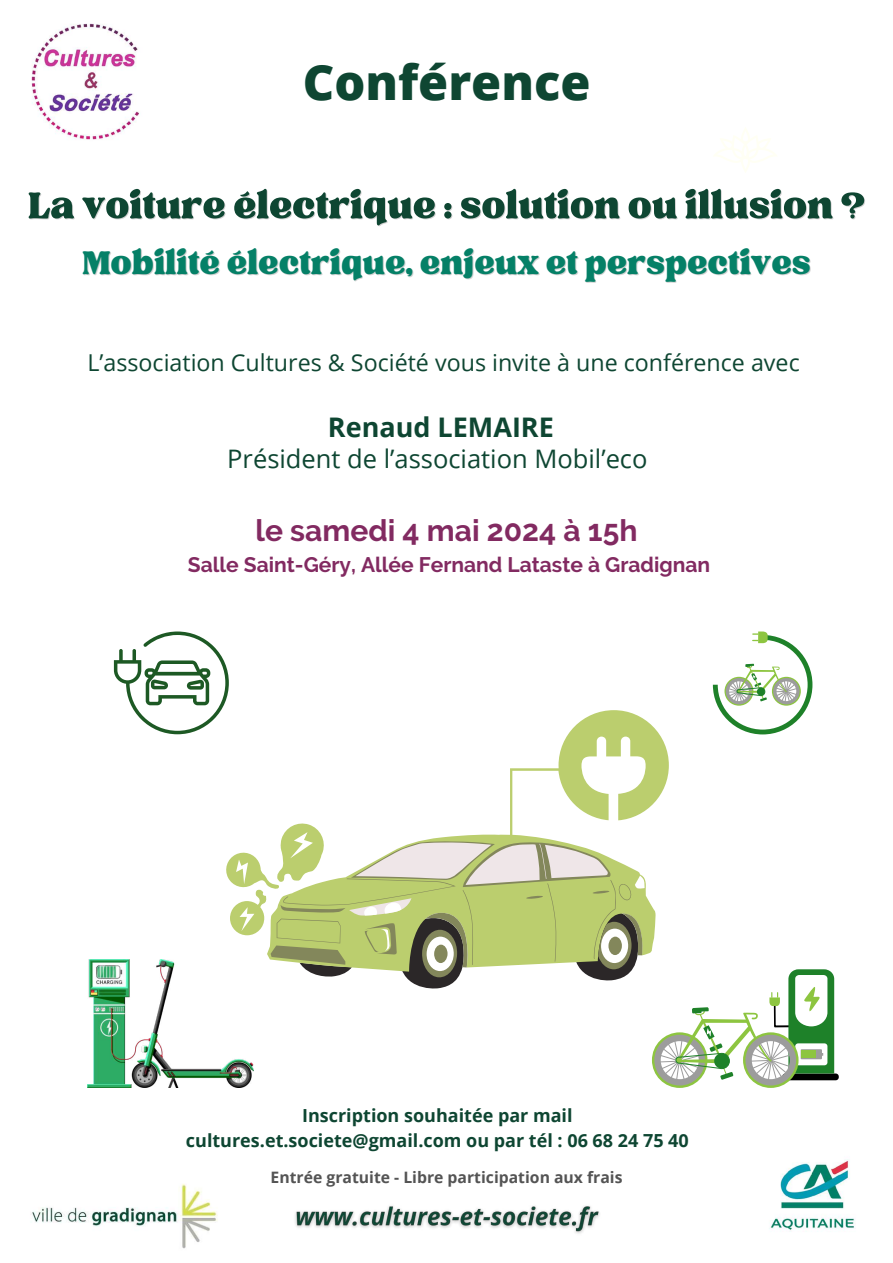
<style>
.page{position:relative;width:893px;height:1263px;background:#fff}
.page>*{position:absolute;margin:0;border:0;box-sizing:border-box;transform-origin:0 0}
.t1{font:51px "TAN Tangkiwood Display";color:#0e4632}
.t2{font:800 48.75px "Open Sans";color:#0e4632}
.t3{font:45px "TAN Tangkiwood Display";color:#058067}
.t4{font:700 30px "Raleway";color:#822a61}
.t5{font:700 27px "Open Sans";color:#0e4632}
.t6{font:25.5px "Open Sans";color:#0e4632}
.t7{font:23.25px "Open Sans";color:#0e4632}
.t8{font:700 21px "Raleway";color:#822a61}
.t9{font:700 18px/24.8px "Open Sans";color:#0e4632;text-align:center}
.t10{font:700 15.75px "Open Sans";color:#545454}
</style>
<div class="page">
<svg style="left:714px;top:128px;width:63px;height:44px"></svg>
<img style="left:31px;top:23px;width:108px;height:117px">
<img style="left:769px;top:1159px;width:86px;height:73px">
<img style="left:30px;top:1183px;width:188px;height:66px">
<img style="left:295px;top:1206px;width:305px;height:28px">
<svg style="left:226px;top:710px;width:443px;height:250px"></svg>
<svg style="left:271px;top:841px;width:376px;height:122px;fill:#bbce6e"></svg>
<svg style="left:299px;top:842px;width:346px;height:147px"></svg>
<img style="left:87px;top:960px;width:167px;height:127px">
<svg style="left:652px;top:969px;width:186px;height:119px"></svg>
<svg style="left:114px;top:631px;width:115px;height:103px"></svg>
<svg style="left:713px;top:631px;width:99px;height:103px"></svg>
<h2 class="t2" style="left:303px;top:47px;width:289px">Conférence</h2>
<h1 class="t1" style="left:28px;top:187px;width:838px">La voiture électrique : solution ou illusion ?</h1>
<h3 class="t3" style="left:82px;top:246px;width:730px">Mobilité électrique, enjeux et perspectives</h3>
<p class="t7" style="left:87px;top:346px;width:714px">L’association Cultures &amp; Société vous invite à une conférence avec</p>
<h3 class="t5" style="left:328px;top:408px;width:227px">Renaud LEMAIRE</h3>
<h3 class="t6" style="left:227px;top:440px;width:422px">Président de l’association Mobil’eco</h3>
<h3 class="t4" style="left:256px;top:512px;width:383px">le samedi 4 mai 2024 à 15h</h3>
<p class="t8" style="left:188px;top:552px;width:524px">Salle Saint-Géry, Allée Fernand Lataste à Gradignan</p>
<p class="t9" style="left:186px;top:1102px;width:504px">Inscription souhaitée par mail cultures.et.societe@gmail.com ou par tél : 06 68 24 75 40</p>
<p class="t10" style="left:271px;top:1166px;width:353px">Entrée gratuite - Libre participation aux frais</p>
</div>
